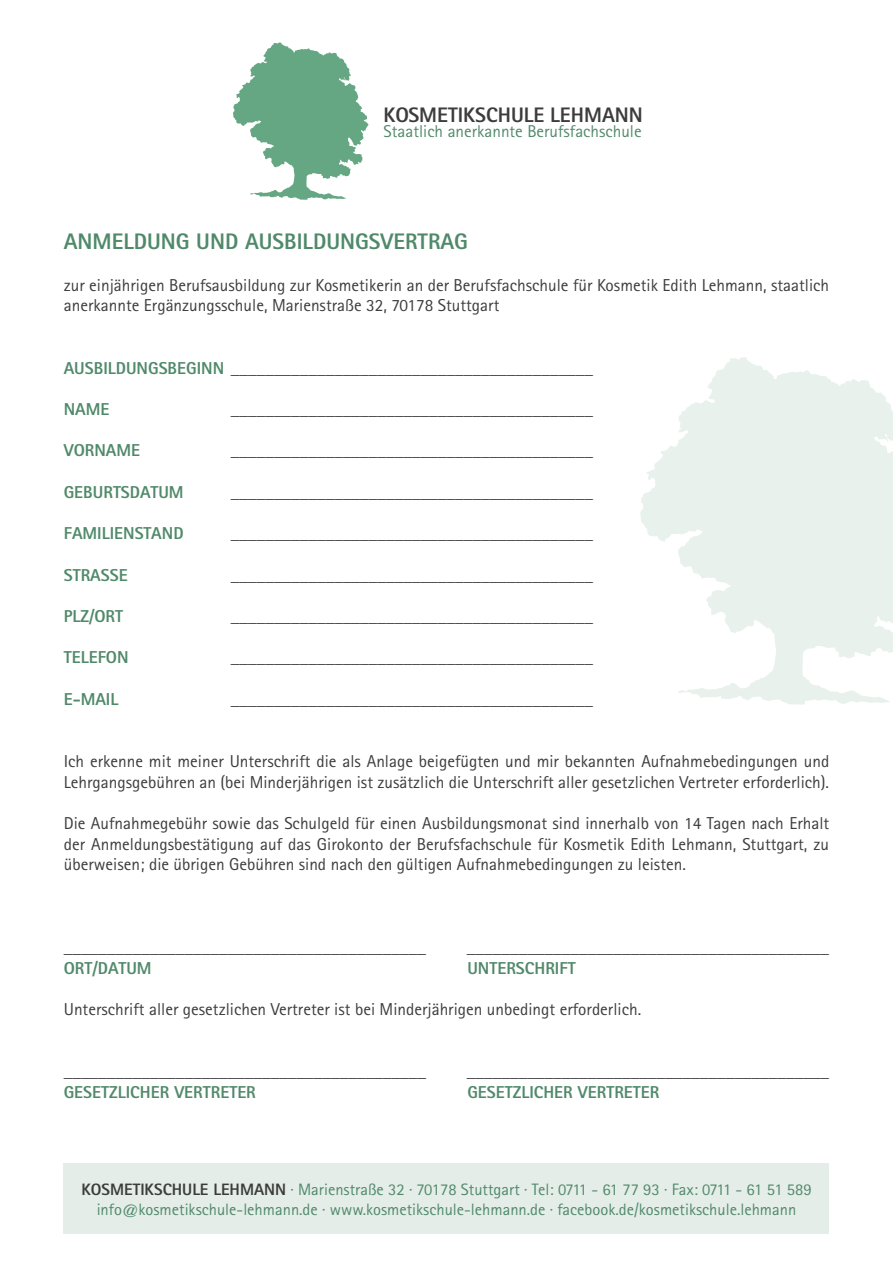
<style>
.page{position:relative;width:893px;height:1263px;background:#fff}
.page>*{position:absolute;margin:0;border:0;box-sizing:border-box;transform-origin:0 0}
.t1{font:800 22.5px "Agfa Rotis Sans Serif";color:#50896a}
.t2{font:800 21px "Agfa Rotis Sans Serif";color:#3c3c3d}
.t3{font:17.25px/20.7px "Agfa Rotis Sans Serif";color:#3c3c3d}
.t4{font:800 17.25px "Agfa Rotis Sans Serif";color:#3c3c3d}
.t5{font:800 17.25px "Agfa Rotis Sans Serif";color:#50896a}
.t6{font:17.1px "Agfa Rotis Sans Serif";color:#50896a}
.t7{font:16.5px "Agfa Rotis Sans Serif";color:#50896a}
.s1{color:#50896a}
.s2{font-weight:800;color:#3c3c3d}
</style>
<div class="page">
<svg style="left:233px;top:42px;width:136px;height:158px"></svg>
<svg style="left:640px;top:357px;width:253px;height:348px;fill:#e8f1ec"></svg>
<div style="left:64px;top:1163px;width:765px;height:70px;background:#e4ede8"></div>
<p class="t2" style="left:383px;top:101px;width:261px">KOSMETIKSCHULE LEHMANN</p>
<p class="t6" style="left:383px;top:121px;width:260px">Staatlich anerkannte Berufsfachschule</p>
<p class="t1" style="left:64px;top:227px;width:406px">ANMELDUNG UND AUSBILDUNGSVERTRAG</p>
<p class="t3" style="left:64px;top:274px;width:767px">zur einjährigen Berufsausbildung zur Kosmetikerin an der Berufsfachschule für Kosmetik Edith Lehmann, staatlich anerkannte Ergänzungsschule, Marienstraße 32, 70178 Stuttgart</p>
<p class="t4" style="left:64px;top:357px;width:531px"><span class="s1">AUSBILDUNGSBEGINN</span> __________________________________________</p>
<p class="t5" style="left:64px;top:398px;width:47px">NAME</p>
<p class="t4" style="left:231px;top:398px;width:364px">__________________________________________</p>
<p class="t5" style="left:64px;top:440px;width:78px">VORNAME</p>
<p class="t4" style="left:231px;top:440px;width:364px">__________________________________________</p>
<p class="t5" style="left:64px;top:481px;width:121px">GEBURTSDATUM</p>
<p class="t4" style="left:231px;top:481px;width:364px">__________________________________________</p>
<p class="t5" style="left:64px;top:522px;width:121px">FAMILIENSTAND</p>
<p class="t4" style="left:231px;top:522px;width:364px">__________________________________________</p>
<p class="t5" style="left:64px;top:564px;width:65px">STRASSE</p>
<p class="t4" style="left:231px;top:564px;width:364px">__________________________________________</p>
<p class="t5" style="left:64px;top:605px;width:61px">PLZ/ORT</p>
<p class="t4" style="left:231px;top:605px;width:364px">__________________________________________</p>
<p class="t5" style="left:64px;top:647px;width:66px">TELEFON</p>
<p class="t4" style="left:231px;top:647px;width:364px">__________________________________________</p>
<p class="t5" style="left:64px;top:688px;width:56px">E-MAIL</p>
<p class="t4" style="left:231px;top:688px;width:364px">__________________________________________</p>
<p class="t3" style="left:64px;top:751px;width:767px">Ich erkenne mit meiner Unterschrift die als Anlage beigefügten und mir bekannten Aufnahmebedingungen und<br>Lehrgangsgebühren an (bei Minderjährigen ist zusätzlich die Unterschrift aller gesetzlichen Vertreter erforderlich).</p>
<p class="t3" style="left:64px;top:813px;width:767px;text-align:justify">Die Aufnahmegebühr sowie das Schulgeld für einen Ausbildungsmonat sind innerhalb von 14 Tagen nach Erhalt der Anmeldungsbestätigung auf das Girokonto der Berufsfachschule für Kosmetik Edith Lehmann, Stuttgart, zu überweisen; die übrigen Gebühren sind nach den gültigen Aufnahmebedingungen zu leisten.</p>
<p class="t4" style="left:64px;top:936px;width:364px">__________________________________________</p>
<p class="t4" style="left:467px;top:936px;width:364px">__________________________________________</p>
<p class="t5" style="left:64px;top:957px;width:89px">ORT/DATUM</p>
<p class="t5" style="left:467px;top:957px;width:110px">UNTERSCHRIFT</p>
<p class="t3" style="left:64px;top:999px;width:579px">Unterschrift aller gesetzlichen Vertreter ist bei Minderjährigen unbedingt erforderlich.</p>
<p class="t4" style="left:64px;top:1061px;width:364px">__________________________________________</p>
<p class="t4" style="left:467px;top:1061px;width:364px">__________________________________________</p>
<p class="t5" style="left:64px;top:1081px;width:194px">GESETZLICHER VERTRETER</p>
<p class="t5" style="left:467px;top:1081px;width:194px">GESETZLICHER VERTRETER</p>
<p class="t7" style="left:81px;top:1180px;width:732px"><span class="s2">KOSMETIKSCHULE LEHMANN</span> · Marienstraße 32 · 70178 Stuttgart · Tel: 0711 - 61 77 93 · Fax: 0711 - 61 51 589</p>
<p class="t7" style="left:97px;top:1199px;width:701px">info@kosmetikschule-lehmann.de · www.kosmetikschule-lehmann.de · facebook.de/kosmetikschule.lehmann</p>
</div>
